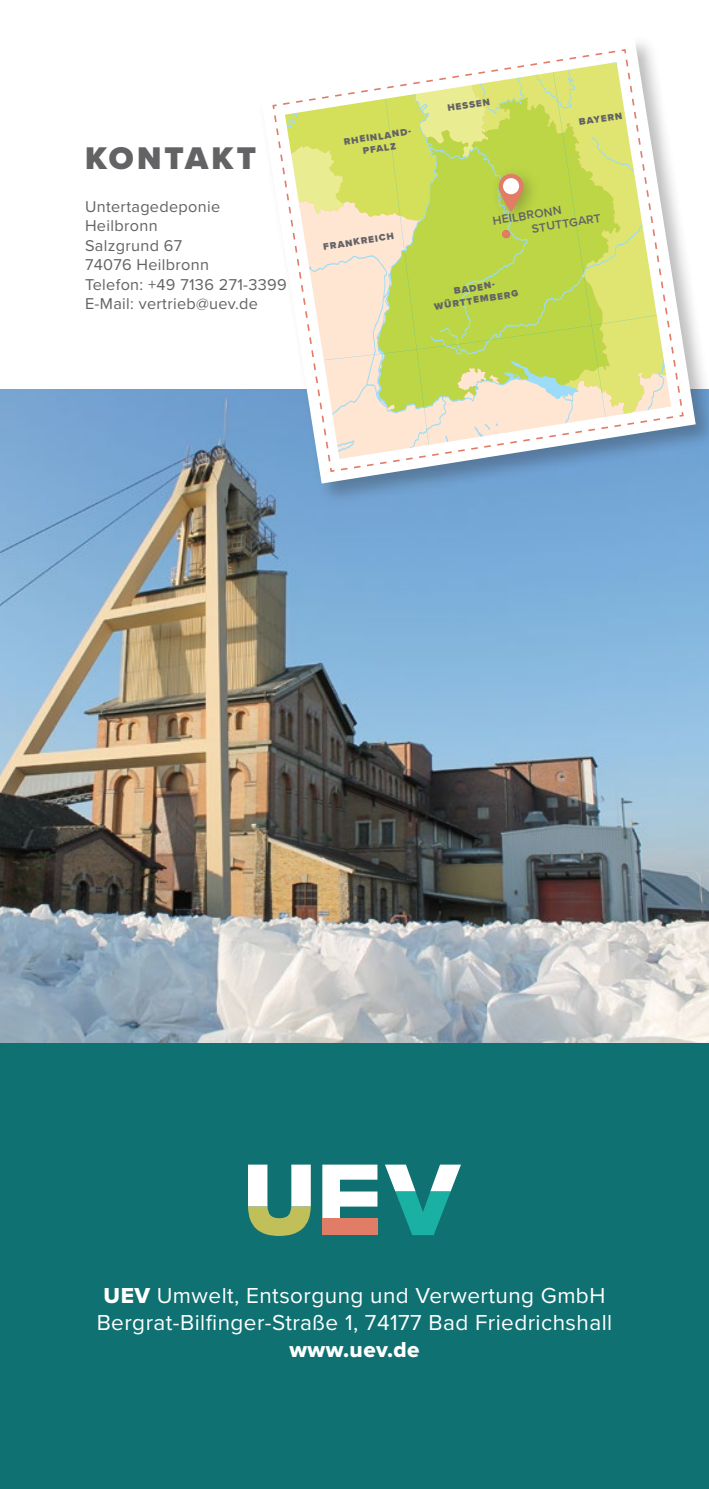
<style>
.page{position:relative;width:709px;height:1489px;background:#fff}
.page>*{position:absolute;margin:0;border:0;box-sizing:border-box;transform-origin:0 0}
.t1{font:900 32.5px "Proxima Nova";letter-spacing:.1em;color:#636366}
.t2{font:22.5px/27px "Proxima Nova";letter-spacing:.02em;color:#fff;text-align:center}
.t3{font:22.5px "Proxima Nova Extrabld";letter-spacing:.02em;color:#fff}
.t4{font:16.25px/19.5px "Proxima Nova";letter-spacing:.02em;color:#636366}
.t5{font:600 12.25px "Proxima Nova";color:#636366}
.t6{font:900 9.75px/12.2px "Proxima Nova";color:#636366;text-align:center}
.s1{font-family:"Proxima Nova Extrabld"}
</style>
<div class="page">
<div style="left:0;top:1042px;width:709px;height:446px;background:#0f7172"></div>
<img style="left:0;top:390px;width:709px;height:652px">
<svg style="left:248px;top:43px;width:460px;height:453px"></svg>
<svg style="left:273px;top:50px;width:410px;height:421px"></svg>
<div style="left:503px;top:178px;width:16px;height:16px;background:#fff;border-radius:50%"></div>
<svg style="left:322px;top:1164px;width:55px;height:54px"></svg>
<div style="left:322px;top:1218px;width:55px;height:16px;background:#e17c67"></div>
<svg style="left:248px;top:1164px;width:63px;height:71px"></svg>
<svg style="left:385px;top:1164px;width:76px;height:70px"></svg>
<h1 class="t1" style="left:85px;top:134px;width:172px">KONTAKT</h1>
<p class="t4" style="left:85px;top:196px;width:203px">Untertagedeponie<br>Heilbronn<br>Salzgrund 67<br>74076 Heilbronn<br>Telefon: +49 7136 271-3399<br>E-Mail: vertrieb@uev.de</p>
<p class="t6" style="left:343px;top:136px;width:72px;rotate:-9deg">RHEINLAND-<br>PFALZ</p>
<p class="t6" style="left:322px;top:241px;width:73px;rotate:-9deg">FRANKREICH</p>
<p class="t6" style="left:446px;top:102px;width:44px;rotate:-9deg">HESSEN</p>
<p class="t6" style="left:578px;top:116px;width:45px;rotate:-9deg">BAYERN</p>
<p class="t5" style="left:491px;top:212px;width:71px;rotate:-9deg">HEILBRONN</p>
<p class="t5" style="left:530px;top:219px;width:71px;rotate:-9deg">STUTTGART</p>
<p class="t6" style="left:431px;top:288px;width:86px;rotate:-9deg">BADEN-<br>WÜRTTEMBERG</p>
<h2 class="t2" style="left:97px;top:1280px;width:517px"><span class="s1">UEV</span> Umwelt, Entsorgung und Verwertung GmbH<br>Bergrat-Bilfinger-Straße 1, 74177 Bad Friedrichshall</h2>
<h2 class="t3" style="left:289px;top:1332px;width:132px">www.uev.de</h2>
</div>
